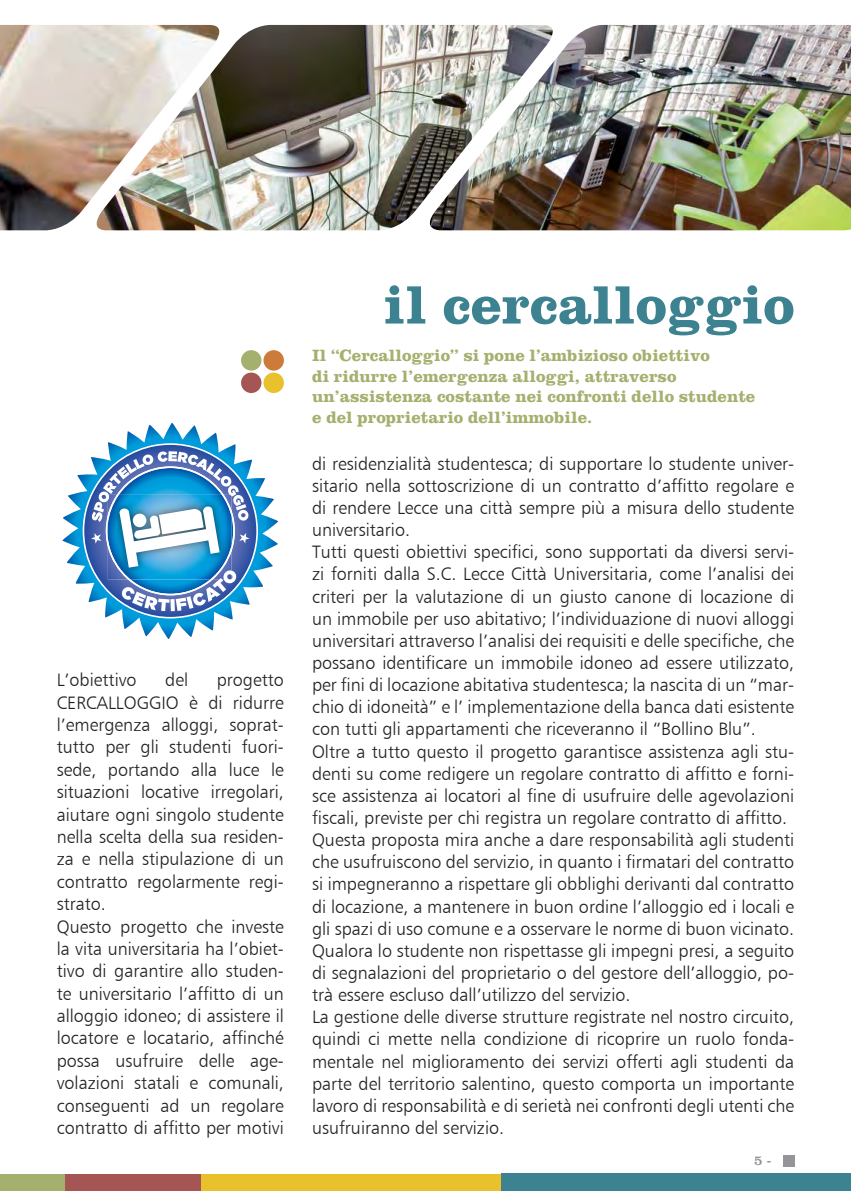
<style>
.page{position:relative;width:851px;height:1191px;background:#fff}
.page>*{position:absolute;margin:0;border:0;box-sizing:border-box;transform-origin:0 0}
.t1{font:700 56px "Clarendon LT Std";color:#3c8290}
.t2{font:18px/22.2px "Humanist 777 BT Light B";color:#231f20}
.t3{font:700 17px/20.4px "Clarendon LT Std";color:#a4b06e}
.t4{font:14px "Clarendon LT Std";color:#939598}
</style>
<div class="page">
<img style="left:0;top:25px;width:96px;height:205px">
<img style="left:96px;top:25px;width:754px;height:205px">
<div style="left:241px;top:350px;width:20px;height:20px;background:#a4b06e;border-radius:50%"></div>
<div style="left:241px;top:372px;width:20px;height:21px;background:#a65555;border-radius:50%"></div>
<div style="left:263px;top:350px;width:21px;height:20px;background:#cd7b3a;border-radius:50%"></div>
<div style="left:263px;top:372px;width:21px;height:21px;background:#e9c12c;border-radius:50%"></div>
<svg style="left:62px;top:422px;width:216px;height:217px"></svg>
<svg style="left:81px;top:443px;width:183px;height:175px"></svg>
<div style="left:0;top:1174px;width:65px;height:17px;background:#a4b06e"></div>
<div style="left:65px;top:1174px;width:136px;height:17px;background:#a65555"></div>
<div style="left:201px;top:1174px;width:300px;height:17px;background:#e9c12c"></div>
<div style="left:501px;top:1174px;width:349px;height:17px;background:#3c8290"></div>
<div style="left:783px;top:1155px;width:11px;height:11px;background:#939598"></div>
<p class="t2" style="left:57px;top:668px;width:81px">L’obiettivo</p>
<p class="t2" style="left:165px;top:668px;width:24px">del</p>
<p class="t2" style="left:57px;top:668px;width:229px;text-indent:160px">progetto<br>CERCALLOGGIO è di ridurre l’emergenza alloggi, soprat&shy;tutto per gli studenti fuori&shy;sede, portando alla luce le situazioni locative irregolari, aiutare ogni singolo studente nella scelta della sua residen&shy;za e nella stipulazione di un contratto regolarmente regi&shy;strato.<br>Questo progetto che investe la vita universitaria ha l’obiet&shy;tivo di garantire allo studen&shy;te universitario l’affitto di un alloggio idoneo; di assistere il locatore e locatario, affinché possa usufruire delle age&shy;volazioni statali e comunali, conseguenti ad un regolare contratto di affitto per motivi</p>
<h1 class="t1" style="left:383px;top:284px;width:412px">il cercalloggio</h1>
<p class="t3" style="left:312px;top:347px;width:444px">Il “Cercalloggio” si pone l’ambizioso obiettivo<br>di ridurre l’emergenza alloggi, attraverso un’assistenza costante nei confronti dello studente e del proprietario dell’immobile.</p>
<p class="t2" style="left:312px;top:452px;width:483px">di residenzialità studentesca; di supportare lo studente univer&shy;sitario nella sottoscrizione di un contratto d’affitto regolare e di rendere Lecce una città sempre più a misura dello studente universitario.<br>Tutti questi obiettivi specifici, sono supportati da diversi servi&shy;zi forniti dalla S.C. Lecce Città Universitaria, come l’analisi dei criteri per la valutazione di un giusto canone di locazione di un immobile per uso abitativo; l’individuazione di nuovi alloggi universitari attraverso l’analisi dei requisiti e delle specifiche, che possano identificare un immobile idoneo ad essere utilizzato, per fini di locazione abitativa studentesca; la nascita di un “mar&shy;chio di idoneità” e l’ implementazione della banca dati esistente con tutti gli appartamenti che riceveranno il “Bollino Blu”.<br>Oltre a tutto questo il progetto garantisce assistenza agli stu&shy;denti su come redigere un regolare contratto di affitto e forni&shy;sce assistenza ai locatori al fine di usufruire delle agevolazioni fiscali, previste per chi registra un regolare contratto di affitto.<br>Questa proposta mira anche a dare responsabilità agli studenti che usufruiscono del servizio, in quanto i firmatari del contratto si impegneranno a rispettare gli obblighi derivanti dal contratto di locazione, a mantenere in buon ordine l’alloggio ed i locali e gli spazi di uso comune e a osservare le norme di buon vicinato.<br>Qualora lo studente non rispettasse gli impegni presi, a seguito di segnalazioni del proprietario o del gestore dell’alloggio, po&shy;trà essere escluso dall’utilizzo del servizio.<br>La gestione delle diverse strutture registrate nel nostro circuito, quindi ci mette nella condizione di ricoprire un ruolo fonda&shy;mentale nel miglioramento dei servizi offerti agli studenti da parte del territorio salentino, questo comporta un importante lavoro di responsabilità e di serietà nei confronti degli utenti che usufruiranno del servizio.</p>
<p class="t4" style="left:754px;top:1155px;width:19px">5 -</p>
</div>
